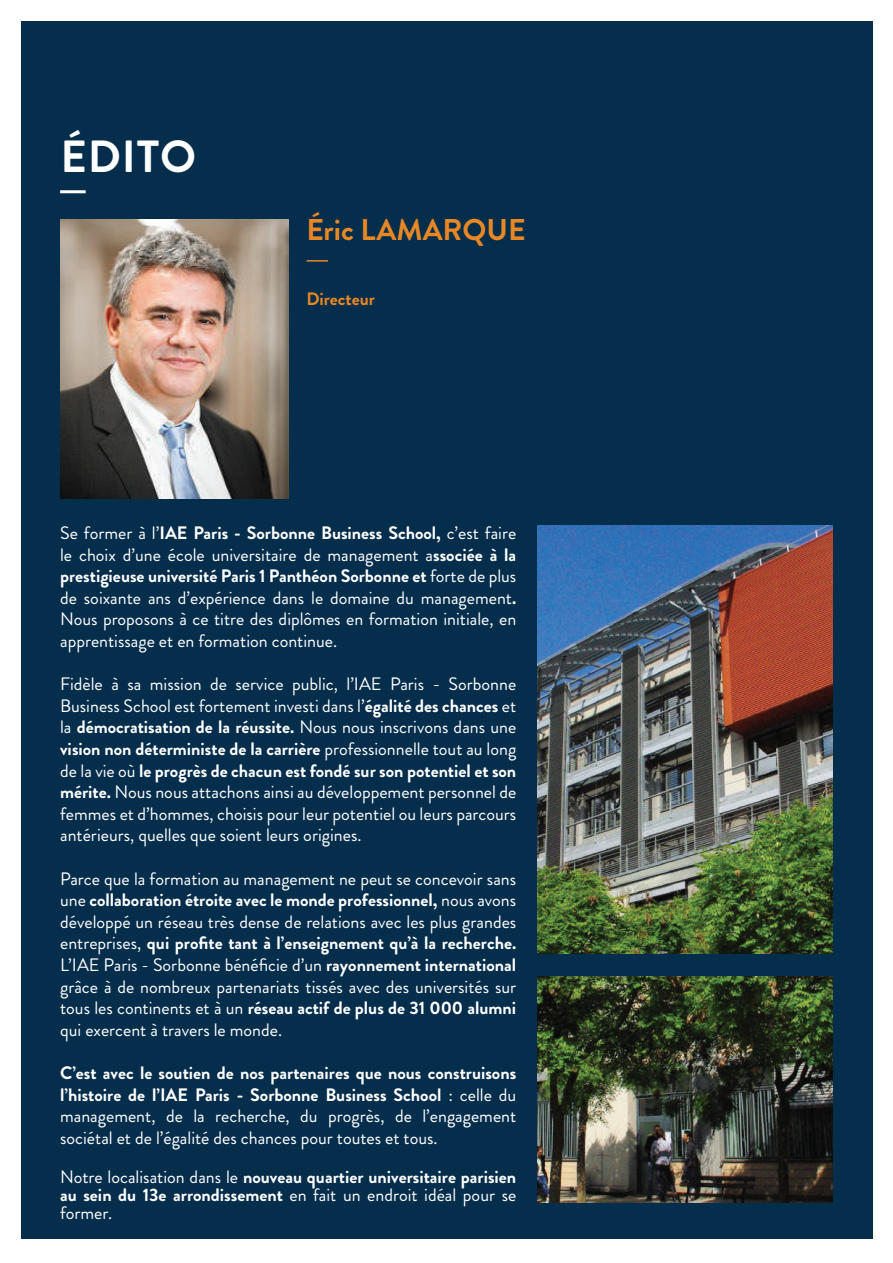
<style>
.page{position:relative;width:893px;height:1263px;background:#fff}
.page>*{position:absolute;margin:0;border:0;box-sizing:border-box;transform-origin:0 0}
.t1{font:700 45px "Brandon Grotesque";letter-spacing:.02em;color:#fff}
.t2{font:700 30px "Brandon Grotesque";color:#e78825}
.t3{font:18px/21.6px "Brandon Grotesque";color:#fff;text-align:justify}
.t4{font:700 18px/18px "Brandon Grotesque";color:#fff;text-align:justify}
.t5{font:700 18px "Brandon Grotesque";color:#e78825}
.s1{font-weight:700}
.s2{font-weight:400}
</style>
<div class="page">
<div style="left:21px;top:21px;width:852px;height:1217px;background:#052d4c"></div>
<hr style="left:60px;top:190px;width:26px;height:3px;background:#fff">
<img style="left:538px;top:525px;width:295px;height:678px">
<img style="left:60px;top:219px;width:228px;height:279px">
<div style="left:531px;top:955px;width:342px;height:21px;background:#052d4c"></div>
<hr style="left:306px;top:260px;width:22px;height:2px;background:#e78825">
<h1 class="t1" style="left:60px;top:125px;width:137px">ÉDITO</h1>
<h2 class="t2" style="left:306px;top:209px;width:221px">Éric LAMARQUE</h2>
<p class="t5" style="left:306px;top:286px;width:70px">Directeur</p>
<p class="t3" style="left:60px;top:522px;width:458px">Se former à l’<span class="s1">IAE Paris - Sorbonne Business School,</span> c’est faire le choix d’une école universitaire de management a<span class="s1">ssociée à la prestigieuse université Paris 1 Panthéon Sorbonne et</span> forte de plus de soixante ans d’expérience dans le domaine du management<span class="s1">.<br></span>Nous proposons à ce titre des diplômes en formation initiale, en apprentissage et en formation continue.</p>
<p class="t3" style="left:60px;top:673px;width:458px">Fidèle à sa mission de service public, l’IAE Paris - Sorbonne Business School est fortement investi dans l’<span class="s1">égalité des chances</span> et la <span class="s1">démocratisation de la réussite.</span> Nous nous inscrivons dans une <span class="s1">vision non déterministe de la carrière</span> professionnelle tout au long de la vie où <span class="s1">le progrès de chacun est fondé sur son potentiel et son mérite.</span> Nous nous attachons ainsi au développement personnel de femmes et d’hommes, choisis pour leur potentiel ou leurs parcours antérieurs, quelles que soient leurs origines.</p>
<p class="t3" style="left:60px;top:868px;width:458px">Parce que la formation au management ne peut se concevoir sans une <span class="s1">collaboration étroite avec le monde professionnel,</span> nous avons développé un réseau très dense de relations avec les plus grandes entreprises, <span class="s1">qui profite tant à l’enseignement qu’à la recherche.<br></span>L’IAE Paris - Sorbonne bénéficie d’un <span class="s1">rayonnement international </span>grâce à de nombreux partenariats tissés avec des universités sur tous les continents et à un <span class="s1">réseau actif de plus de 31 000 alumni </span>qui exercent à travers le monde.</p>
<p class="t3" style="left:60px;top:1062px;width:458px"><span class="s1">C’est avec le soutien de nos partenaires que nous construisons l’histoire de l’IAE Paris - Sorbonne Business School</span> : celle du management, de la recherche, du progrès, de l’engagement sociétal et de l’égalité des chances pour toutes et tous.</p>
<p class="t4" style="left:60px;top:1168px;width:458px"><span class="s2">Notre localisation dans le</span> nouveau quartier universitaire parisien au sein du 13e arrondissement <span class="s2">en fait un endroit idéal pour se former.</span></p>
</div>
